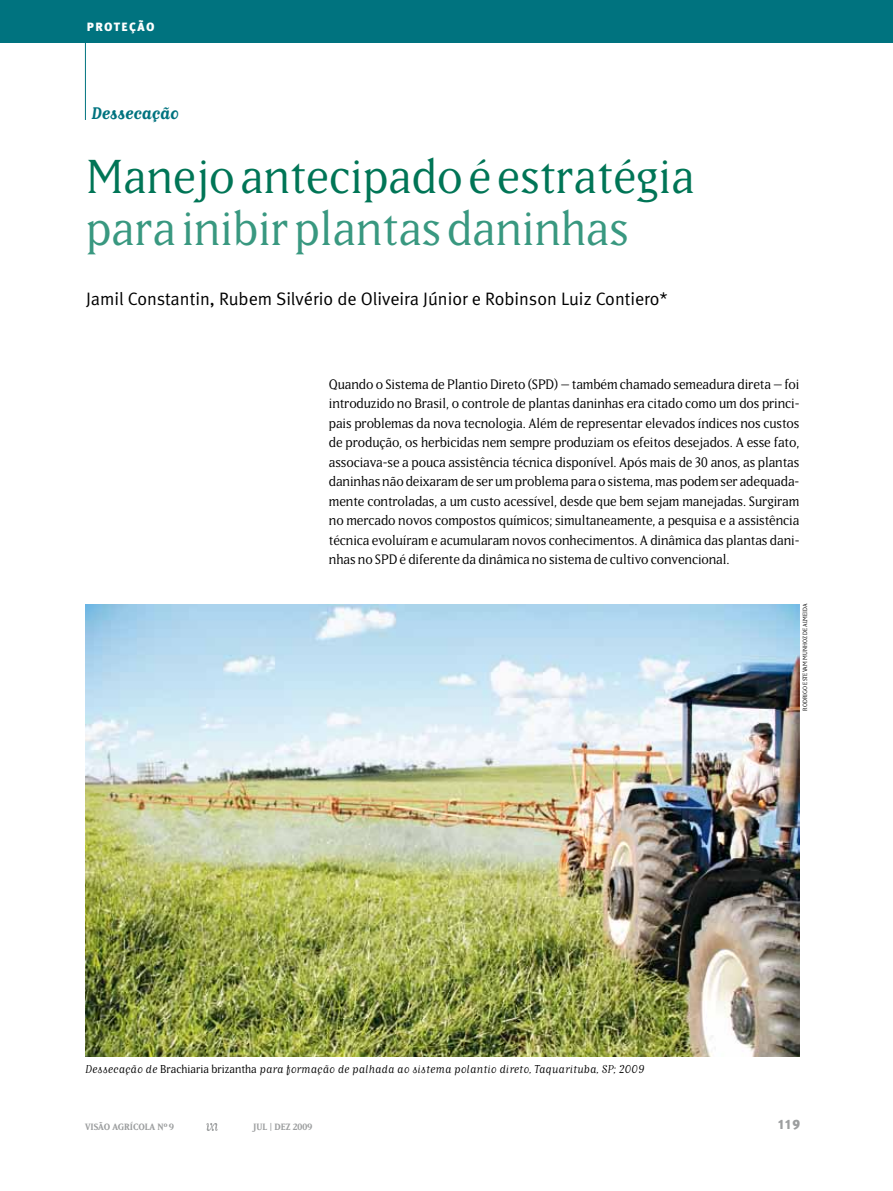
<style>
.page{position:relative;width:893px;height:1191px;background:#fff}
.page>*{position:absolute;margin:0;border:0;box-sizing:border-box;transform-origin:0 0}
.t1{font:46.8px "Matrix Book Lining";color:#007556}
.t2{font:46.8px "Matrix Book Lining";color:#399880}
.t3{font:18px "Meta Normal";color:#000}
.t4{font:italic 700 16.5px "Matrix Book Lining";color:#00737f}
.t5{font:13.5px/19.5px "Matrix Book Lining";letter-spacing:-.01em;color:#000;text-align:justify}
.t6{font:13.5px "Meta Black Caps Expert";color:#9c9e9f}
.t7{font:12px "Meta Black Caps";letter-spacing:.125em;color:#fff}
.t8{font:italic 11.25px "Matrix Book Lining";color:#000}
.t9{font:700 9px "Matrix Book Lining";color:#9c9e9f}
.t10{font:6px "Matrix Book Lining";color:#000}
.s1{font-style:normal}
</style>
<div class="page">
<div style="left:0;top:0;width:893px;height:43px;background:#00737f"></div>
<hr style="left:85px;top:21px;width:1px;height:99px;background:#00737f">
<img style="left:85px;top:604px;width:714px;height:452px">
<svg style="left:206px;top:1123px;width:11px;height:7px"></svg>
<p class="t7" style="left:87px;top:19px;width:69px">PROTEÇÃO</p>
<p class="t4" style="left:92px;top:104px;width:89px">Dessecação</p>
<h1 class="t1" style="left:86px;top:149px;width:610px">Manejo antecipado é estratégia</h1>
<h1 class="t2" style="left:86px;top:202px;width:545px">para inibir plantas daninhas</h1>
<h2 class="t3" style="left:86px;top:288px;width:583px">Jamil Constantin, Rubem Silvério de Oliveira Júnior e Robinson Luiz Contiero*</h2>
<p class="t5" style="left:329px;top:374px;width:472px">Quando o Sistema de Plantio Direto (SPD) – também chamado semeadura direta – foi introduzido no Brasil, o controle de plantas daninhas era citado como um dos princi&shy;pais problemas da nova tecnologia. Além de representar elevados índices nos custos de produção, os herbicidas nem sempre produziam os efeitos desejados. A esse fato, associava-se a pouca assistência técnica disponível. Após mais de 30 anos, as plantas daninhas não deixaram de ser um problema para o sistema, mas podem ser adequada&shy;mente controladas, a um custo acessível, desde que bem sejam manejadas. Surgiram no mercado novos compostos químicos; simultaneamente, a pesquisa e a assistência técnica evoluíram e acumularam novos conhecimentos. A dinâmica das plantas dani&shy;nhas no SPD é diferente da dinâmica no sistema de cultivo convencional.</p>
<p class="t8" style="left:85px;top:1063px;width:561px">Dessecação de <span class="s1">Brachiaria brizantha</span> para formação de palhada ao sistema polantio direto, Taquarituba, SP; 2009</p>
<p class="t10" style="left:802px;top:710px;width:109px;rotate:-90deg">Rodrigo Estevam Munhoz de Almeida</p>
<p class="t9" style="left:85px;top:1121px;width:91px">VISÃO AGRÍCOLA Nº9</p>
<p class="t9" style="left:253px;top:1121px;width:61px">JUL | DEZ 2009</p>
<p class="t6" style="left:778px;top:1116px;width:24px">119</p>
</div>
